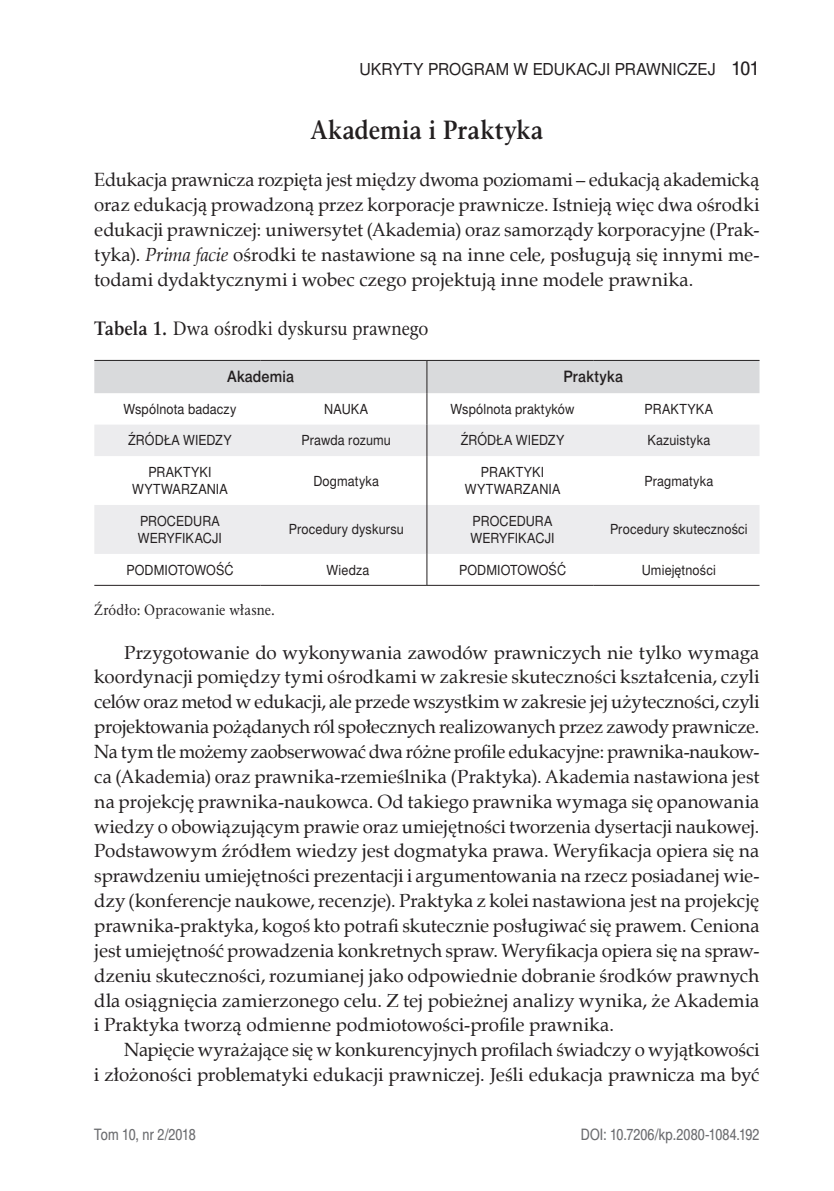
<style>
.page{position:relative;width:834px;height:1191px;background:#fff}
.page>*{position:absolute;margin:0;border:0;box-sizing:border-box;transform-origin:0 0}
.t1{font:700 26.25px "Classic EFN";color:#231f20;scale:.9 1}
.t2{font:19.25px "Classic EFN";color:#231f20;scale:.9 1}
.t3{font:18.72px/24.8px "Zapf Calligr EU";color:#231f20;text-align:justify}
.t4{font:16.62px "Switzer EFN";letter-spacing:.005em;color:#231f20;scale:.95 1}
.t5{font:15.75px "Switzer Cnd EFN";color:#6c6d70}
.t6{font:15.75px "Switzer EFN Medium";letter-spacing:.01em;color:#231f20;scale:.9 1}
.t7{font:15.75px "Switzer Cnd EFN";letter-spacing:-.02em;color:#6c6d70}
.t8{font:14.88px "Classic EFN";letter-spacing:.005em;color:#231f20;scale:.9 1}
.t9{font:14px "Switzer EFN";letter-spacing:.01em;color:#231f20;scale:.9 1}
.s1{font-family:"Switzer Cnd EFN";font-size:19.25px}
.s2{font-style:italic}
.s3{font-weight:700}
</style>
<div class="page">
<div style="left:94px;top:361px;width:665px;height:32px;background:#d9dadc"></div>
<svg style="left:94px;top:424px;width:665px;height:130px;fill:#ececee"></svg>
<hr style="left:94px;top:360px;width:166px;height:1px;background:#231f20">
<hr style="left:260px;top:360px;width:167px;height:1px;background:#231f20">
<hr style="left:427px;top:360px;width:166px;height:1px;background:#231f20">
<hr style="left:593px;top:360px;width:166px;height:1px;background:#231f20">
<hr style="left:94px;top:585px;width:166px;height:1px;background:#231f20">
<hr style="left:260px;top:585px;width:167px;height:1px;background:#231f20">
<hr style="left:427px;top:585px;width:166px;height:1px;background:#231f20">
<hr style="left:593px;top:585px;width:166px;height:1px;background:#231f20">
<hr style="left:426px;top:361px;width:1px;height:32px;background:#231f20">
<hr style="left:426px;top:393px;width:1px;height:31px;background:#231f20">
<hr style="left:426px;top:424px;width:1px;height:32px;background:#231f20">
<hr style="left:426px;top:456px;width:1px;height:49px;background:#231f20">
<hr style="left:426px;top:505px;width:1px;height:49px;background:#231f20">
<hr style="left:426px;top:554px;width:1px;height:31px;background:#231f20">
<p class="t4" style="left:359px;top:60px;width:422px">Ukryty program w edukacji prawniczej <span class="s1">101</span></p>
<h1 class="t1" style="left:310px;top:114px;width:260px">Akademia i Praktyka</h1>
<p class="t3" style="left:94px;top:168px;width:666px">Edukacja prawnicza rozpięta jest między dwoma poziomami – edukacją akademicką oraz edukacją prowadzoną przez korporacje prawnicze. Istnieją więc dwa ośrodki edukacji prawniczej: uniwersytet (Akademia) oraz samorządy korporacyjne (Prak&shy;tyka). <span class="s2">Prima facie</span> ośrodki te nastawione są na inne cele, posługują się innymi me&shy;todami dydaktycznymi i wobec czego projektują inne modele prawnika.</p>
<p class="t2" style="left:94px;top:318px;width:372px"><span class="s3">Tabela 1.</span> Dwa ośrodki dyskursu prawnego</p>
<p class="t6" style="left:227px;top:367px;width:76px">Akademia</p>
<p class="t6" style="left:563px;top:367px;width:68px">Praktyka</p>
<p class="t9" style="left:123px;top:401px;width:127px">Wspólnota badaczy</p>
<p class="t9" style="left:324px;top:401px;width:50px">NAUKA</p>
<p class="t9" style="left:450px;top:401px;width:139px">Wspólnota praktyków</p>
<p class="t9" style="left:644px;top:401px;width:39px">PRAKTYK</p>
<p class="t9" style="left:704px;top:401px;width:11px">A</p>
<p class="t9" style="left:128px;top:432px;width:72px">ŹRÓDŁA WIEDZY</p>
<p class="t9" style="left:301px;top:432px;width:101px">Prawda rozumu</p>
<p class="t9" style="left:460px;top:432px;width:72px">ŹRÓDŁA WIEDZY</p>
<p class="t9" style="left:647px;top:432px;width:71px">Kazuistyka</p>
<p class="t9" style="left:148px;top:464px;width:38px">PRAKTYKI</p>
<p class="t9" style="left:132px;top:481px;width:13px">WYTW</p>
<p class="t9" style="left:173px;top:481px;width:63px">ARZANIA</p>
<p class="t9" style="left:481px;top:464px;width:38px">PRAKTYKI</p>
<p class="t9" style="left:464px;top:481px;width:13px">WYTW</p>
<p class="t9" style="left:505px;top:481px;width:63px">ARZANIA</p>
<p class="t9" style="left:644px;top:472px;width:78px">Pragmatyka</p>
<p class="t9" style="left:313px;top:472px;width:74px">Dogmatyka</p>
<p class="t9" style="left:140px;top:513px;width:51px">PROCEDUR</p>
<p class="t9" style="left:211px;top:513px;width:11px">A</p>
<p class="t9" style="left:138px;top:529px;width:12px">WERY</p>
<p class="t9" style="left:175px;top:529px;width:48px">FIKACJI</p>
<p class="t9" style="left:289px;top:521px;width:129px">Procedury dyskursu</p>
<p class="t9" style="left:472px;top:513px;width:51px">PROCEDUR</p>
<p class="t9" style="left:544px;top:513px;width:11px">A</p>
<p class="t9" style="left:470px;top:529px;width:12px">WERY</p>
<p class="t9" style="left:507px;top:529px;width:48px">FIKACJI</p>
<p class="t9" style="left:610px;top:521px;width:154px">Procedury skuteczności</p>
<p class="t9" style="left:126px;top:561px;width:21px">PODMIOTOWO</p>
<p class="t9" style="left:216px;top:561px;width:21px">ŚĆ</p>
<p class="t9" style="left:326px;top:561px;width:49px">Wiedza</p>
<p class="t9" style="left:459px;top:561px;width:21px">PODMIOTOWO</p>
<p class="t9" style="left:548px;top:561px;width:21px">ŚĆ</p>
<p class="t9" style="left:641px;top:561px;width:84px">Umiejętności</p>
<p class="t8" style="left:94px;top:601px;width:202px">Źródło: Opracowanie własne.</p>
<p class="t3" style="left:94px;top:640px;width:666px;text-indent:30px">Przygotowanie do wykonywania zawodów prawniczych nie tylko wymaga koordynacji pomiędzy tymi ośrodkami w zakresie skuteczności kształcenia, czyli celów oraz metod w edukacji, ale przede wszystkim w zakresie jej użyteczności, czyli projektowania pożądanych ról społecznych realizowanych przez zawody prawnicze.<br>Na tym tle możemy zaobserwować dwa różne profile edukacyjne: prawnika-naukow&shy;ca (Akademia) oraz prawnika-rzemieślnika (Praktyka). Akademia nastawiona jest na projekcję prawnika-naukowca. Od takiego prawnika wymaga się opanowania wiedzy o obowiązującym prawie oraz umiejętności tworzenia dysertacji naukowej.<br>Podstawowym źródłem wiedzy jest dogmatyka prawa. Weryfikacja opiera się na sprawdzeniu umiejętności prezentacji i argumentowania na rzecz posiadanej wie&shy;dzy (konferencje naukowe, recenzje). Praktyka z kolei nastawiona jest na projekcję prawnika-praktyka, kogoś kto potrafi skutecznie posługiwać się prawem. Ceniona jest umiejętność prowadzenia konkretnych spraw. Weryfikacja opiera się na spraw&shy;dzeniu skuteczności, rozumianej jako odpowiednie dobranie środków prawnych dla osiągnięcia zamierzonego celu. Z tej pobieżnej analizy wynika, że Akademia i Praktyka tworzą odmienne podmiotowości-profile prawnika.</p>
<p class="t3" style="left:94px;top:1038px;width:666px;text-align:right">Napięcie wyrażające się w konkurencyjnych profilach świadczy o wyjątkowości<br>i złożoności problematyki edukacji prawniczej. Jeśli edukacja prawnicza ma być</p>
<p class="t7" style="left:94px;top:1124px;width:103px">Tom 10, nr 2/2018</p>
<p class="t5" style="left:581px;top:1124px;width:180px">DOI: 10.7206/kp.2080-1084.192</p>
</div>
